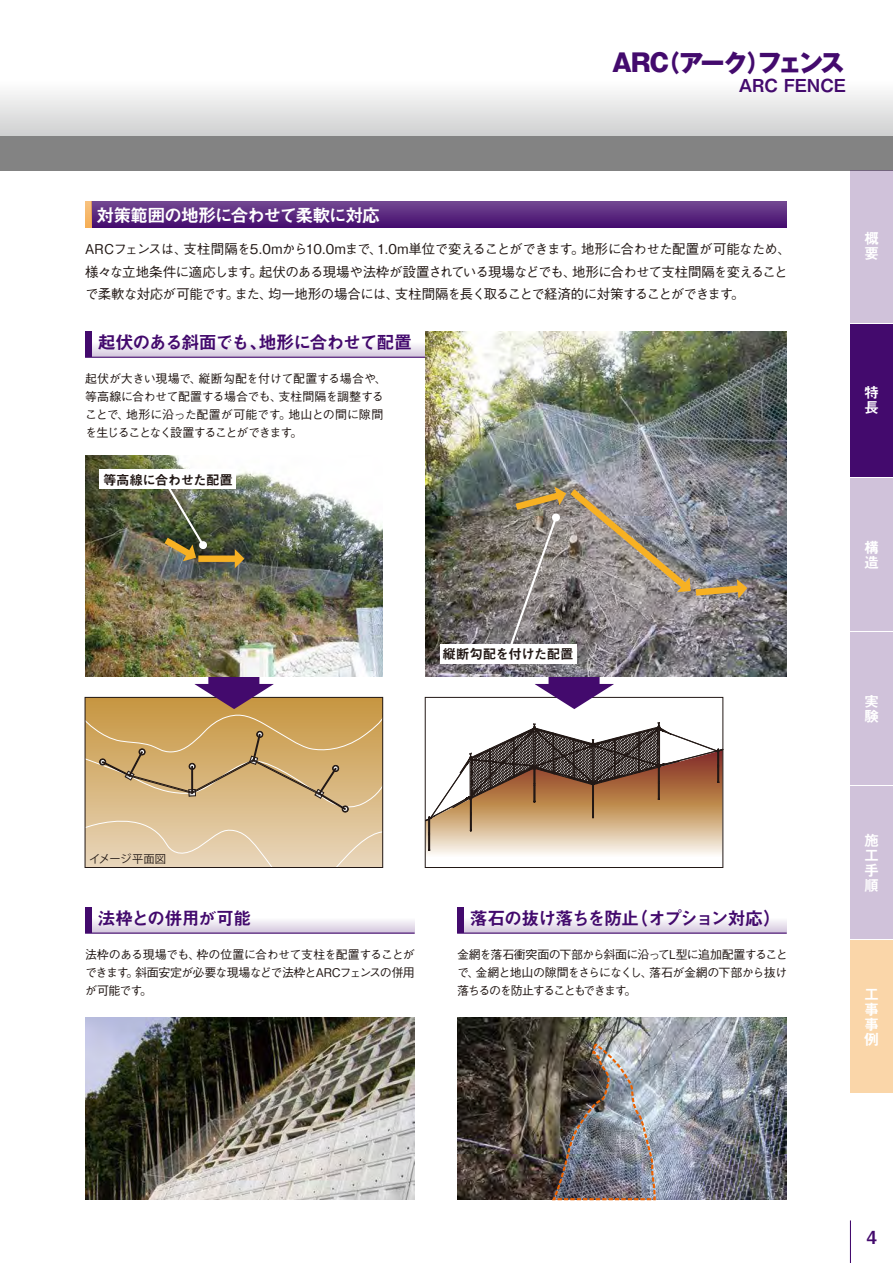
<style>
.page{position:relative;width:893px;height:1263px;background:#fff}
.page>*{position:absolute;margin:0;border:0;box-sizing:border-box;transform-origin:0 0}
.t1{font:800 24.3px "Gothic MB101 Pro";letter-spacing:-.12em;color:#430a6d}
.t2{font:18px "Midashi Go Pro MB31";letter-spacing:-.065em;color:#430a6d}
.t3{font:18px "Midashi Go Pro MB31";letter-spacing:-.07em;color:#fff}
.t4{font:17.85px "Midashi Go Pro MB31";letter-spacing:-.005em;color:#430a6d}
.t5{font:15px/15px "Midashi Go Pro MB31";color:#fff}
.t6{font:500 13.5px/22.5px "Gothic BBB Pro";letter-spacing:-.05em;color:#221815}
.t7{font:13.5px "Midashi Go Pro MB31";letter-spacing:-.035em;color:#221815}
.t8{font:500 12px/18px "Gothic BBB Pro";letter-spacing:-.055em;color:#221815;text-align:justify}
.t9{font:500 12px/18px "Gothic BBB Pro";letter-spacing:-.03em;color:#221815}
.t10{font:11.25px "Koz Go Pro";color:#221815}
</style>
<div class="page">
<svg style="left:0;top:92px;width:893px;height:44px"></svg>
<div style="left:0;top:136px;width:893px;height:34px;background:#838383"></div>
<img style="left:85px;top:1017px;width:330px;height:182px">
<div style="left:85px;top:907px;width:330px;height:26px;background:linear-gradient(to bottom,#fff,#dbcfe2)"></div>
<div style="left:85px;top:907px;width:6px;height:26px;background:#430a6d"></div>
<hr style="left:85px;top:932px;width:330px;height:2px;background:#430a6d">
<div style="left:457px;top:907px;width:330px;height:26px;background:linear-gradient(to bottom,#fff,#dbcfe2)"></div>
<div style="left:457px;top:907px;width:6px;height:26px;background:#430a6d"></div>
<hr style="left:457px;top:932px;width:330px;height:2px;background:#430a6d">
<svg style="left:91px;top:332px;width:334px;height:25px"></svg>
<div style="left:85px;top:332px;width:6px;height:25px;background:#430a6d"></div>
<hr style="left:85px;top:357px;width:340px;height:1px;background:#430a6d">
<svg style="left:427px;top:722px;width:294px;height:133px"></svg>
<div style="left:425px;top:697px;width:298px;height:171px;border:1px solid #221815"></div>
<div style="left:208px;top:666px;width:51px;height:24px;background:#430a6d"></div>
<svg style="left:85px;top:684px;width:298px;height:183px;background:#d3b383"></svg>
<div style="left:549px;top:666px;width:51px;height:24px;background:#430a6d"></div>
<svg style="left:535px;top:684px;width:79px;height:25px"></svg>
<svg style="left:91px;top:202px;width:696px;height:25px;background:#5c2a7f"></svg>
<svg style="left:85px;top:202px;width:6px;height:25px"></svg>
<img style="left:85px;top:455px;width:298px;height:221px">
<div style="left:198px;top:555px;width:38px;height:7px;background:#f7b123"></div>
<svg style="left:235px;top:549px;width:9px;height:19px"></svg>
<img style="left:157px;top:489px;width:51px;height:73px">
<div style="left:100px;top:470px;width:136px;height:19px;background:#fff"></div>
<img style="left:425px;top:332px;width:362px;height:344px">
<svg style="left:505px;top:483px;width:242px;height:173px;background:#8f8985"></svg>
<div style="left:440px;top:644px;width:136px;height:19px;background:#fff"></div>
<img style="left:457px;top:1017px;width:330px;height:182px">
<img style="left:552px;top:1042px;width:105px;height:159px">
<div style="left:850px;top:941px;width:43px;height:152px;background:#fad6a9"></div>
<div style="left:850px;top:324px;width:43px;height:152px;background:#430a6d"></div>
<div style="left:850px;top:478px;width:43px;height:152px;background:#d0c2da"></div>
<div style="left:850px;top:632px;width:43px;height:152px;background:#d0c2da"></div>
<div style="left:850px;top:787px;width:43px;height:152px;background:#d0c2da"></div>
<div style="left:850px;top:170px;width:43px;height:152px;background:#d0c2da"></div>
<hr style="left:850px;top:1220px;width:1px;height:43px;background:#430a6d">
<h1 class="t1" style="left:612px;top:43px;width:234px">ARC（アーク）フェンス</h1>
<h3 class="t4" style="left:739px;top:71px;width:109px">ARC FENCE</h3>
<h2 class="t3" style="left:96px;top:200px;width:285px">対策範囲の地形に合わせて柔軟に対応</h2>
<p class="t6" style="left:85px;top:236px;width:707px">ARCフェンスは、支柱間隔を5.0mから10.0mまで、1.0m単位で変えることができます。地形に合わせた配置が可能なため、様々な立地条件に適応します。起伏のある現場や法枠が設置されている現場などでも、地形に合わせて支柱間隔を変えることで柔軟な対応が可能です。また、均一地形の場合には、支柱間隔を長く取ることで経済的に対策することができます。</p>
<h2 class="t2" style="left:98px;top:327px;width:316px">起伏のある斜面でも、地形に合わせて配置</h2>
<p class="t9" style="left:85px;top:368px;width:303px">起伏が大きい現場で、縦断勾配を付けて配置する場合や、等高線に合わせて配置する場合でも、支柱間隔を調整することで、地形に沿った配置が可能です。地山との間に隙間を生じることなく設置することができます。</p>
<p class="t7" style="left:103px;top:469px;width:131px">等高線に合わせた配置</p>
<p class="t7" style="left:443px;top:643px;width:132px">縦断勾配を付けた配置</p>
<p class="t10" style="left:89px;top:852px;width:78px">イメージ平面図</p>
<h2 class="t2" style="left:98px;top:903px;width:155px">法枠との併用が可能</h2>
<p class="t8" style="left:85px;top:943px;width:331px">法枠のある現場でも、枠の位置に合わせて支柱を配置することができます。斜面安定が必要な現場などで法枠とARCフェンスの併用が可能です。</p>
<h2 class="t2" style="left:470px;top:903px;width:313px">落石の抜け落ちを防止（オプション対応）</h2>
<p class="t8" style="left:457px;top:943px;width:332px">金網を落石衝突面の下部から斜面に沿ってL型に追加配置することで、金網と地山の隙間をさらになくし、落石が金網の下部から抜け落ちるのを防止することもできます。</p>
<p class="t5" style="left:864px;top:229px;width:16px">概要</p>
<p class="t5" style="left:864px;top:383px;width:15px">特長</p>
<p class="t5" style="left:864px;top:538px;width:16px">構造</p>
<p class="t5" style="left:864px;top:692px;width:16px">実験</p>
<p class="t5" style="left:864px;top:831px;width:16px;text-align:justify">施工手順</p>
<p class="t5" style="left:864px;top:985px;width:16px;text-align:justify">工事事例</p>
<h2 class="t2" style="left:867px;top:1222px;width:12px">4</h2>
</div>
